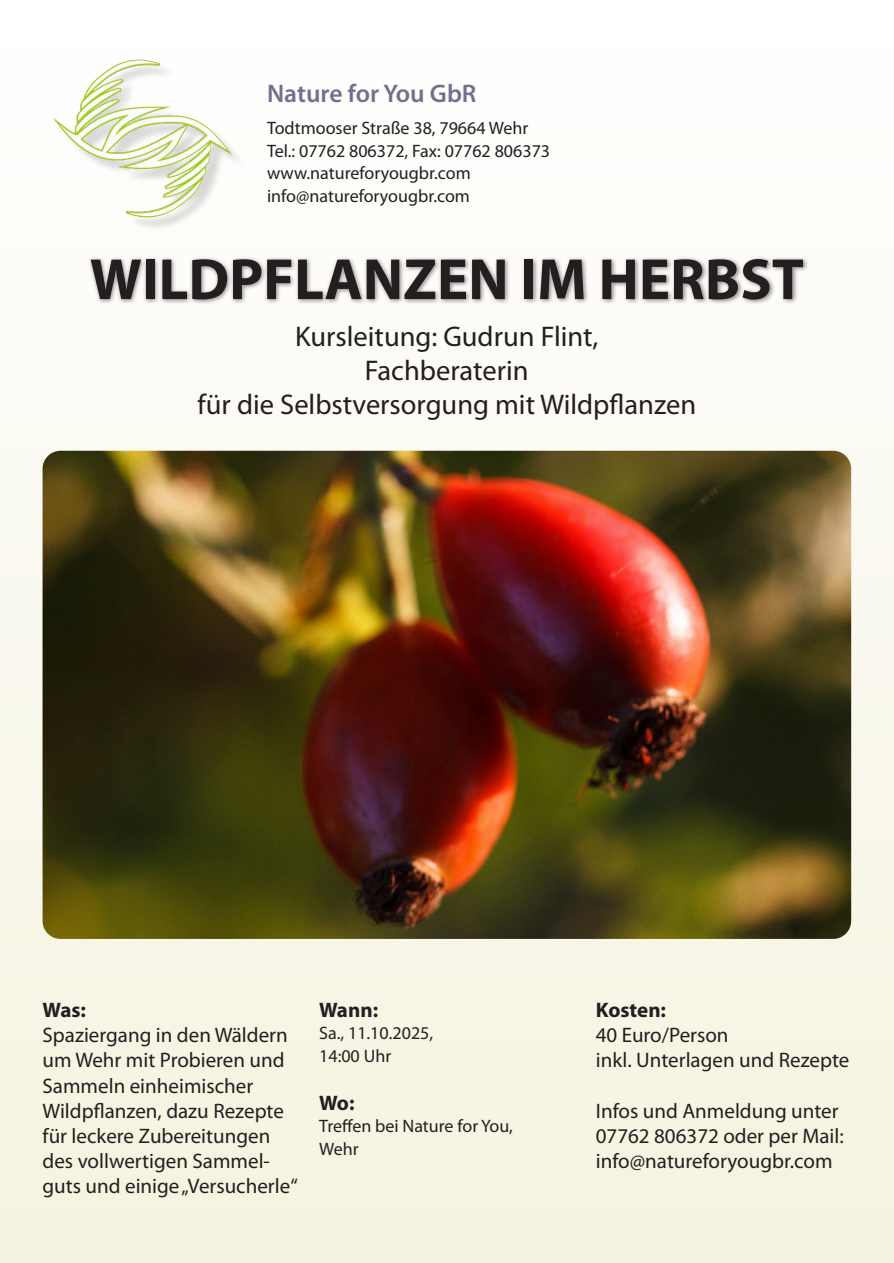
<style>
.page{position:relative;width:894px;height:1263px;background:#fff}
.page>*{position:absolute;margin:0;border:0;box-sizing:border-box;transform-origin:0 0}
.t1{font:700 58.5px "Myriad Pro";color:#231f20}
.t2{font:28.5px/34.2px "Myriad Pro";color:#231f20;text-align:center}
.t3{font:600 25.5px "Myriad Pro";color:#726f8f}
.t4{font:21px/25.2px "Myriad Pro";color:#231f20}
.t5{font:700 21px "Myriad Pro";color:#231f20}
.t6{font:18px/22.5px "Myriad Pro";color:#231f20}
</style>
<div class="page">
<div style="left:0;top:0;width:893px;height:1263px;background:linear-gradient(to bottom,#fefefd,#f2efdb)"></div>
<img style="left:43px;top:451px;width:807px;height:488px;border-radius:18px">
<img style="left:87px;top:255px;width:721px;height:51px">
<img style="left:58px;top:62px;width:186px;height:170px">
<img style="left:94px;top:64px;width:66px;height:26px">
<p class="t3" style="left:267px;top:83px;width:211px">Nature for You GbR</p>
<p class="t6" style="left:267px;top:118px;width:284px">Todtmooser Straße 38, 79664 Wehr<br>Tel.: 07762 806372, Fax: 07762 806373 www.natureforyougbr.com info@natureforyougbr.com</p>
<h1 class="t1" style="left:90px;top:255px;width:715px">WILDPFLANZEN IM HERBST</h1>
<h2 class="t2" style="left:197px;top:322px;width:500px">Kursleitung: Gudrun Flint,<br>Fachberaterin<br>für die Selbstversorgung mit Wildpflanzen</h2>
<p class="t5" style="left:43px;top:1001px;width:45px">Was:</p>
<p class="t4" style="left:43px;top:1024px;width:257px">Spaziergang in den Wäldern um Wehr mit Probieren und<br>Sammeln einheimischer<br>Wildpflanzen, dazu Rezepte für leckere Zubereitungen des vollwertigen Sammel&shy;guts und einige „Versucherle“</p>
<p class="t5" style="left:319px;top:1001px;width:60px">Wann:</p>
<p class="t6" style="left:319px;top:1024px;width:115px">Sa., 11.10.2025,<br>14:00 Uhr</p>
<p class="t5" style="left:319px;top:1094px;width:37px">Wo:</p>
<p class="t6" style="left:319px;top:1116px;width:195px">Treffen bei Nature for You,<br>Wehr</p>
<p class="t5" style="left:595px;top:1001px;width:72px">Kosten:</p>
<p class="t4" style="left:595px;top:1024px;width:255px">40 Euro/Person<br>inkl. Unterlagen und Rezepte</p>
<p class="t4" style="left:595px;top:1100px;width:249px">Infos und Anmeldung unter<br>07762 806372 oder per Mail: info@natureforyougbr.com</p>
</div>
